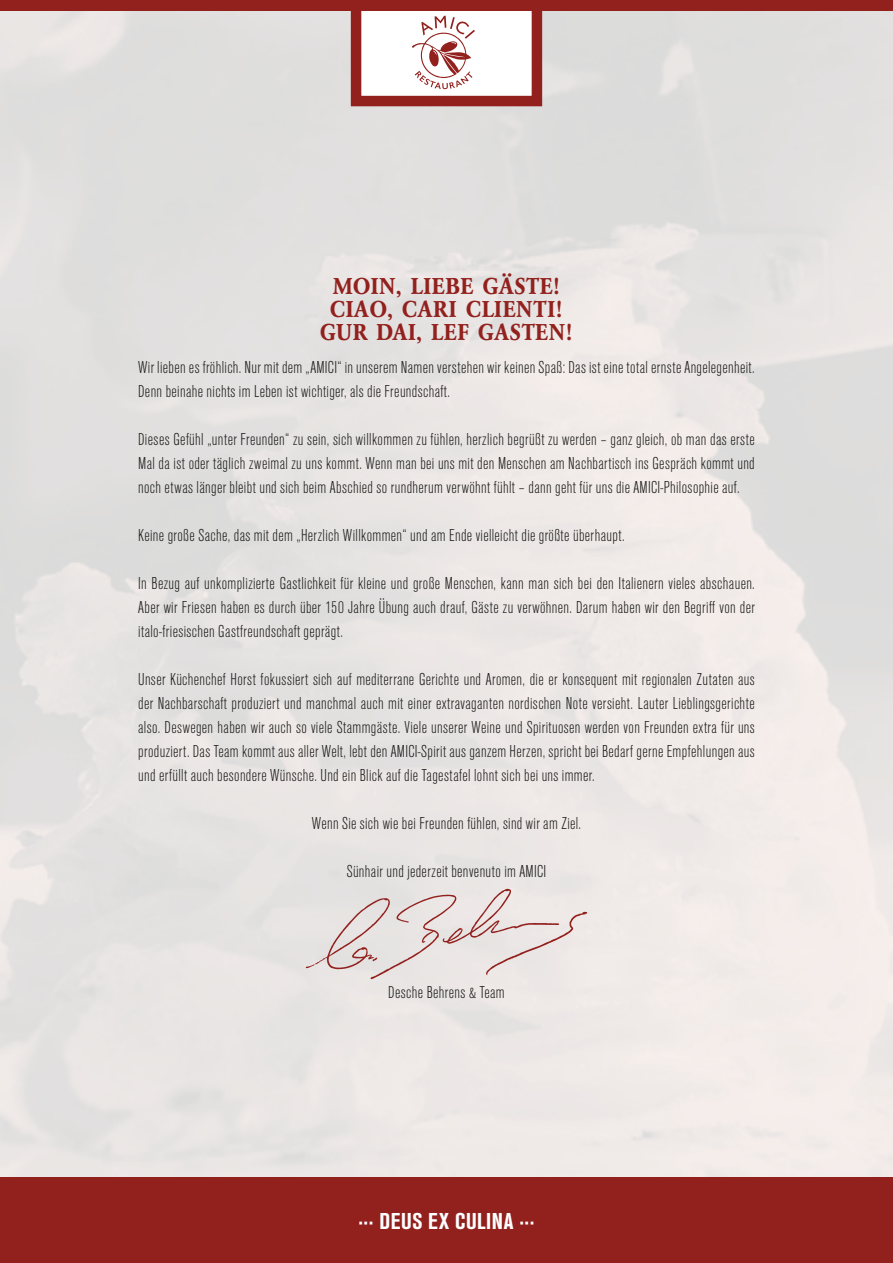
<style>
.page{position:relative;width:893px;height:1263px;background:#fff}
.page>*{position:absolute;margin:0;border:0;box-sizing:border-box;transform-origin:0 0}
.t1{font:700 condensed 24px/22.8px "Garamond Std";color:#92211e;text-align:center}
.t2{font:700 condensed 24px "Ancona";letter-spacing:.02em;color:#fff}
.t3{font:300 condensed 18px/24px "Ancona";letter-spacing:.02em;color:#1d1d1b;text-align:justify}
</style>
<div class="page">
<img style="left:0;top:11px;width:893px;height:1167px">
<div style="left:356px;top:5px;width:181px;height:96px;background:#fff"></div>
<div style="left:351px;top:0;width:191px;height:106px;border:10px solid #92211e"></div>
<svg style="left:412px;top:16px;width:63px;height:73px"></svg>
<div style="left:0;top:1178px;width:893px;height:85px;background:#92211e"></div>
<div style="left:0;top:0;width:893px;height:11px;background:#92211e"></div>
<svg style="left:306px;top:889px;width:281px;height:90px;background:#e4dad8"></svg>
<h1 class="t1" style="left:320px;top:275px;width:255px">MOIN, LIEBE GÄSTE!<br>CIAO, CARI CLIENTI!<br>GUR DAI, LEF GASTEN!</h1>
<p class="t3" style="left:138px;top:356px;width:618px">Wir lieben es fröhlich. Nur mit dem „AMICI“ in unserem Namen verstehen wir keinen Spaß: Das ist eine total ernste Angelegenheit.<br>Denn beinahe nichts im Leben ist wichtiger, als die Freundschaft.</p>
<p class="t3" style="left:138px;top:428px;width:618px">Dieses Gefühl „unter Freunden“ zu sein, sich willkommen zu fühlen, herzlich begrüßt zu werden – ganz gleich, ob man das erste Mal da ist oder täglich zweimal zu uns kommt. Wenn man bei uns mit den Menschen am Nachbartisch ins Gespräch kommt und noch etwas länger bleibt und sich beim Abschied so rundherum verwöhnt fühlt – dann geht für uns die AMICI-Philosophie auf.</p>
<p class="t3" style="left:138px;top:524px;width:488px">Keine große Sache, das mit dem „Herzlich Willkommen“ und am Ende vielleicht die größte überhaupt.</p>
<p class="t3" style="left:138px;top:572px;width:618px">In Bezug auf unkomplizierte Gastlichkeit für kleine und große Menschen, kann man sich bei den Italienern vieles abschauen.<br>Aber wir Friesen haben es durch über 150 Jahre Übung auch drauf, Gäste zu verwöhnen. Darum haben wir den Begriff von der italo-friesischen Gastfreundschaft geprägt.</p>
<p class="t3" style="left:138px;top:668px;width:618px">Unser Küchenchef Horst fokussiert sich auf mediterrane Gerichte und Aromen, die er konsequent mit regionalen Zutaten aus der Nachbarschaft produziert und manchmal auch mit einer extravaganten nordischen Note versieht. Lauter Lieblingsgerichte also. Deswegen haben wir auch so viele Stammgäste. Viele unserer Weine und Spirituosen werden von Freunden extra für uns produziert. Das Team kommt aus aller Welt, lebt den AMICI-Spirit aus ganzem Herzen, spricht bei Bedarf gerne Empfehlungen aus und erfüllt auch besondere Wünsche. Und ein Blick auf die Tagestafel lohnt sich bei uns immer.</p>
<p class="t3" style="left:312px;top:812px;width:271px">Wenn Sie sich wie bei Freunden fühlen, sind wir am Ziel.</p>
<p class="t3" style="left:347px;top:860px;width:201px">Sünhair und jederzeit benvenuto im AMICI</p>
<p class="t3" style="left:388px;top:980px;width:118px">Desche Behrens &amp; Team</p>
<h1 class="t2" style="left:358px;top:1207px;width:178px">··· DEUS EX CULINA ···</h1>
</div>
